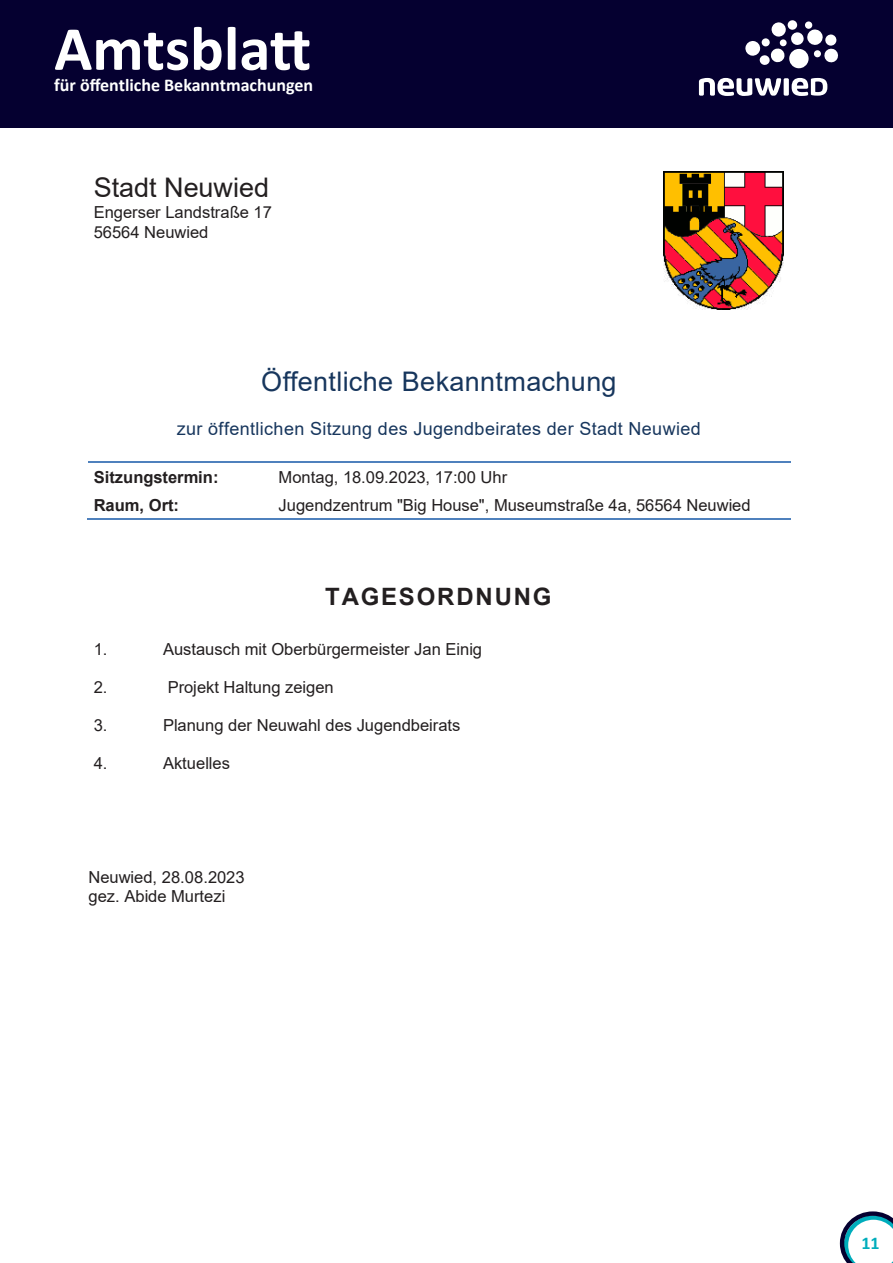
<style>
.page{position:relative;width:893px;height:1263px;background:#fff}
.page>*{position:absolute;margin:0;border:0;box-sizing:border-box;transform-origin:0 0}
.t1{font:700 63px "Calibri";color:#fff}
.t2{font:27px "Arial";letter-spacing:.01em;color:#17365d}
.t3{font:27px "Arial";color:#231f20}
.t4{font:700 24px "Arial";letter-spacing:.075em;color:#231f20}
.t5{font:18px "Arial";letter-spacing:.02em;color:#17365d}
.t6{font:700 18px "Calibri";color:#fff}
.t7{font:700 18px "Calibri";color:#00adbc}
.t8{font:16.5px/19px "Arial";color:#231f20}
.t9{font:700 16.5px "Arial";color:#231f20}
</style>
<div class="page">
<svg style="left:840px;top:1211px;width:53px;height:52px"></svg>
<div style="left:0;top:0;width:893px;height:128px;background:#050030"></div>
<svg style="left:745px;top:22px;width:93px;height:47px"></svg>
<div style="left:787px;top:20px;width:10px;height:10px;background:#fff;border-radius:50%"></div>
<svg style="left:699px;top:78px;width:128px;height:18px"></svg>
<hr style="left:89px;top:461px;width:185px;height:1px;background:#4f81bd">
<hr style="left:275px;top:461px;width:515px;height:1px;background:#4f81bd">
<hr style="left:87px;top:519px;width:187px;height:1px;background:#4f81bd">
<hr style="left:274px;top:519px;width:516px;height:1px;background:#4f81bd">
<img style="left:663px;top:172px;width:121px;height:137px">
<h1 class="t1" style="left:54px;top:4px;width:258px">Amtsblatt</h1>
<p class="t6" style="left:54px;top:73px;width:260px">für öffentliche Bekanntmachungen</p>
<h2 class="t3" style="left:94px;top:177px;width:177px">Stadt Neuwied</h2>
<p class="t8" style="left:94px;top:205px;width:180px">Engerser Landstrafle 17<br>56564 Neuwied</p>
<h2 class="t2" style="left:261px;top:372px;width:357px">Öffentliche Bekanntmachung</h2>
<p class="t5" style="left:177px;top:422px;width:525px">zur ˆffentlichen Sitzung des Jugendbeirates der Stadt Neuwied</p>
<p class="t9" style="left:94px;top:471px;width:126px">Sitzungstermin:</p>
<p class="t8" style="left:279px;top:469px;width:230px">Montag, 18.09.2023, 17:00 Uhr</p>
<p class="t9" style="left:94px;top:499px;width:87px">Raum, Ort:</p>
<p class="t8" style="left:279px;top:497px;width:474px">Jugendzentrum "Big House", Museumstrafle 4a, 56564 Neuwied</p>
<h3 class="t4" style="left:325px;top:587px;width:228px">TAGESORDNUNG</h3>
<p class="t8" style="left:94px;top:641px;width:15px">1.</p>
<p class="t8" style="left:163px;top:641px;width:321px">Austausch mit Oberb¸rgermeister Jan Einig</p>
<p class="t8" style="left:94px;top:679px;width:15px">2.</p>
<p class="t8" style="left:168px;top:679px;width:168px">Projekt Haltung zeigen</p>
<p class="t8" style="left:94px;top:717px;width:15px">3.</p>
<p class="t8" style="left:163px;top:717px;width:299px">Planung der Neuwahl des Jugendbeirats</p>
<p class="t8" style="left:94px;top:755px;width:15px">4.</p>
<p class="t8" style="left:163px;top:755px;width:68px">Aktuelles</p>
<p class="t8" style="left:88px;top:869px;width:158px">Neuwied, 28.08.2023 gez. Abide Murtezi</p>
<p class="t7" style="left:861px;top:1232px;width:20px">11</p>
</div>
